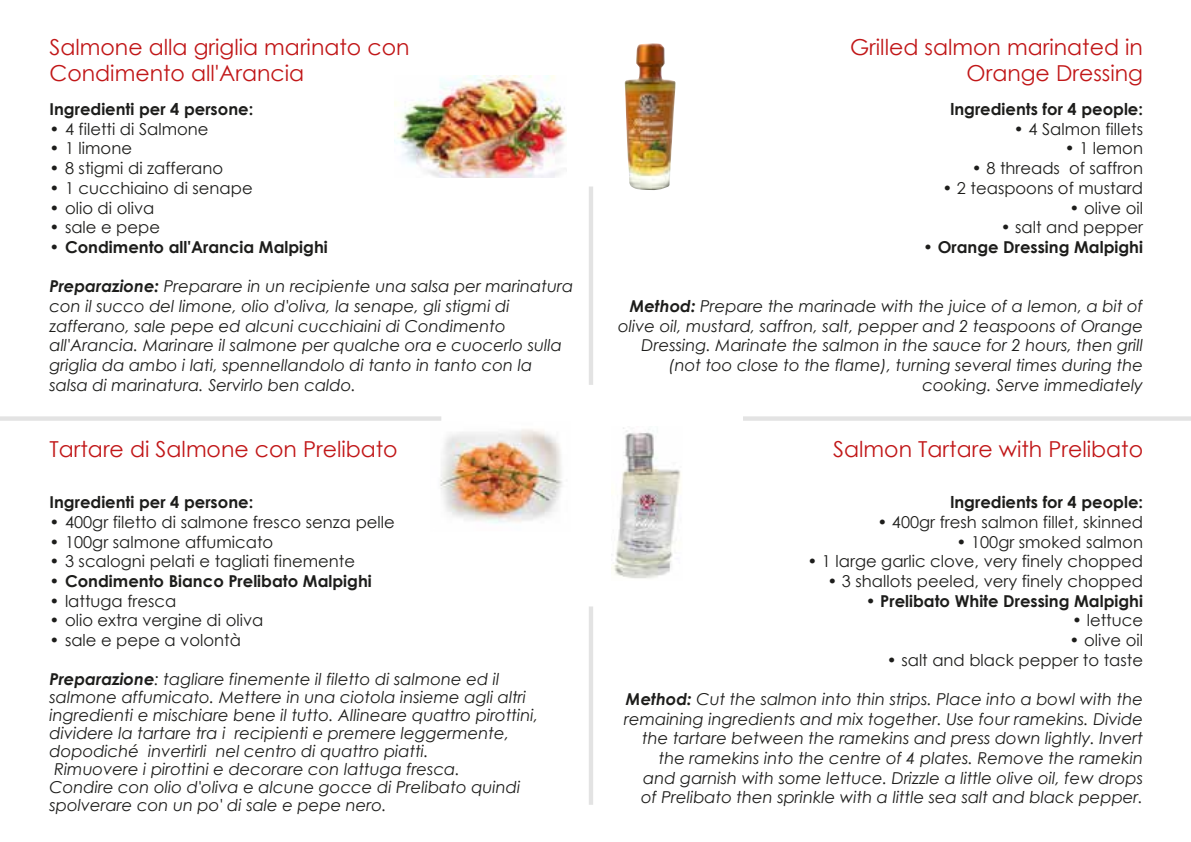
<style>
.page{position:relative;width:1191px;height:842px;background:#fff}
.page>*{position:absolute;margin:0;border:0;box-sizing:border-box;transform-origin:0 0}
.t1{font:22px/26.4px "Century Gothic";color:#c11718}
.t2{font:italic 16.4px/19.6px "Century Gothic";color:#1d1d1b}
.t3{font:16.4px "Century Gothic";color:#1d1d1b}
.t4{font:700 16.4px "Century Gothic";color:#1d1d1b}
.s1{font-weight:700}
.s2{font-weight:400}
</style>
<div class="page">
<img style="left:440px;top:429px;width:122px;height:95px">
<img style="left:394px;top:76px;width:173px;height:102px">
<img style="left:624px;top:43px;width:52px;height:147px">
<img style="left:612px;top:427px;width:69px;height:152px">
<hr style="left:589px;top:187px;width:4px;height:198px;background:#e3e3e3">
<hr style="left:589px;top:606px;width:4px;height:199px;background:#e3e3e3">
<div style="left:0;top:416px;width:441px;height:5px;background:#e3e3e3"></div>
<div style="left:743px;top:416px;width:448px;height:5px;background:#e3e3e3"></div>
<h1 class="t1" style="left:49px;top:33px;width:361px">Salmone alla griglia marinato con<br>Condimento all'Arancia</h1>
<p class="t4" style="left:49px;top:97px;width:205px">Ingredienti per 4 persone:</p>
<p class="t3" style="left:49px;top:117px;width:160px">• 4 filetti di Salmone</p>
<p class="t3" style="left:49px;top:137px;width:84px">• 1 limone</p>
<p class="t3" style="left:49px;top:157px;width:175px">• 8 stigmi di zafferano</p>
<p class="t3" style="left:49px;top:176px;width:205px">• 1 cucchiaino di senape</p>
<p class="t3" style="left:49px;top:196px;width:106px">• olio di oliva</p>
<p class="t3" style="left:49px;top:216px;width:112px">• sale e pepe</p>
<p class="t4" style="left:49px;top:234px;width:280px">• Condimento all'Arancia Malpighi</p>
<p class="t2" style="left:49px;top:276px;width:525px"><span class="s1">Preparazione:</span> Preparare in un recipiente una salsa per marinatura con il succo del limone, olio d'oliva, la senape, gli stigmi di zafferano, sale pepe ed alcuni cucchiaini di Condimento all'Arancia. Marinare il salmone per qualche ora e cuocerlo sulla griglia da ambo i lati, spennellandolo di tanto in tanto con la salsa di marinatura. Servirlo ben caldo.</p>
<h1 class="t1" style="left:49px;top:435px;width:350px">Tartare di Salmone con Prelibato</h1>
<p class="t4" style="left:49px;top:490px;width:205px">Ingredienti per 4 persone:</p>
<p class="t3" style="left:49px;top:510px;width:347px">• 400gr filetto di salmone fresco senza pelle</p>
<p class="t3" style="left:49px;top:530px;width:225px">• 100gr salmone affumicato</p>
<p class="t3" style="left:49px;top:550px;width:307px">• 3 scalogni pelati e tagliati finemente</p>
<p class="t4" style="left:49px;top:568px;width:324px"><span class="s2">•</span> Condimento Bianco Prelibato Malpighi</p>
<p class="t3" style="left:49px;top:589px;width:128px">• lattuga fresca</p>
<p class="t3" style="left:49px;top:609px;width:215px">• olio extra vergine di oliva</p>
<p class="t3" style="left:49px;top:628px;width:193px">• sale e pepe a volontà</p>
<p class="t2" style="left:49px;top:670px;width:490px;line-height:18px"><span class="s1">Preparazione</span>: tagliare finemente il filetto di salmone ed il salmone affumicato. Mettere in una ciotola insieme agli altri ingredienti e mischiare bene il tutto. Allineare quattro pirottini, dividere la tartare tra i recipienti e premere leggermente, dopodiché invertirli nel centro di quattro piatti.<br>Rimuovere i pirottini e decorare con lattuga fresca.<br>Condire con olio d'oliva e alcune gocce di Prelibato quindi spolverare con un po' di sale e pepe nero.</p>
<h1 class="t1" style="left:850px;top:33px;width:294px;text-align:right">Grilled salmon marinated in<br>Orange Dressing</h1>
<p class="t4" style="left:950px;top:97px;width:194px">lngredients for 4 people:</p>
<p class="t3" style="left:1014px;top:117px;width:131px">• 4 Salmon fillets</p>
<p class="t3" style="left:1064px;top:137px;width:80px">• 1 lemon</p>
<p class="t3" style="left:972px;top:157px;width:173px">• 8 threads of saffron</p>
<p class="t3" style="left:942px;top:176px;width:202px">• 2 teaspoons of mustard</p>
<p class="t3" style="left:1069px;top:196px;width:75px">• olive oil</p>
<p class="t3" style="left:1000px;top:216px;width:144px">• salt and pepper</p>
<p class="t4" style="left:923px;top:234px;width:221px"><span class="s2">•</span> Orange Dressing Malpighi</p>
<p class="t2" style="left:618px;top:296px;width:526px;text-align:right"><span class="s1">Method:</span> Prepare the marinade with the juice of a lemon, a bit of olive oil, mustard, saffron, salt, pepper and 2 teaspoons of Orange Dressing. Marinate the salmon in the sauce for 2 hours, then grill (not too close to the flame), turning several times during the cooking. Serve immediately</p>
<h1 class="t1" style="left:833px;top:435px;width:311px">Salmon Tartare with Prelibato</h1>
<p class="t4" style="left:950px;top:490px;width:194px">lngredients for 4 people:</p>
<p class="t3" style="left:877px;top:510px;width:267px">• 400gr fresh salmon fillet, skinned</p>
<p class="t3" style="left:956px;top:530px;width:188px">• 100gr smoked salmon</p>
<p class="t3" style="left:807px;top:550px;width:337px">• 1 large garlic clove, very finely chopped</p>
<p class="t3" style="left:827px;top:569px;width:317px">• 3 shallots peeled, very finely chopped</p>
<p class="t4" style="left:865px;top:588px;width:279px"><span class="s2">•</span> Prelibato White Dressing Malpighi</p>
<p class="t3" style="left:1072px;top:609px;width:72px">• lettuce</p>
<p class="t3" style="left:1069px;top:628px;width:75px">• olive oil</p>
<p class="t3" style="left:887px;top:648px;width:258px">• salt and black pepper to taste</p>
<p class="t2" style="left:624px;top:689px;width:520px;text-align:right"><span class="s1">Method:</span> Cut the salmon into thin strips. Place into a bowl with the remaining ingredients and mix together. Use four ramekins. Divide the tartare between the ramekins and press down lightly. lnvert the ramekins into the centre of 4 plates. Remove the ramekin and garnish with some lettuce. Drizzle a little olive oil, few drops of Prelibato then sprinkle with a little sea salt and black pepper.</p>
</div>
